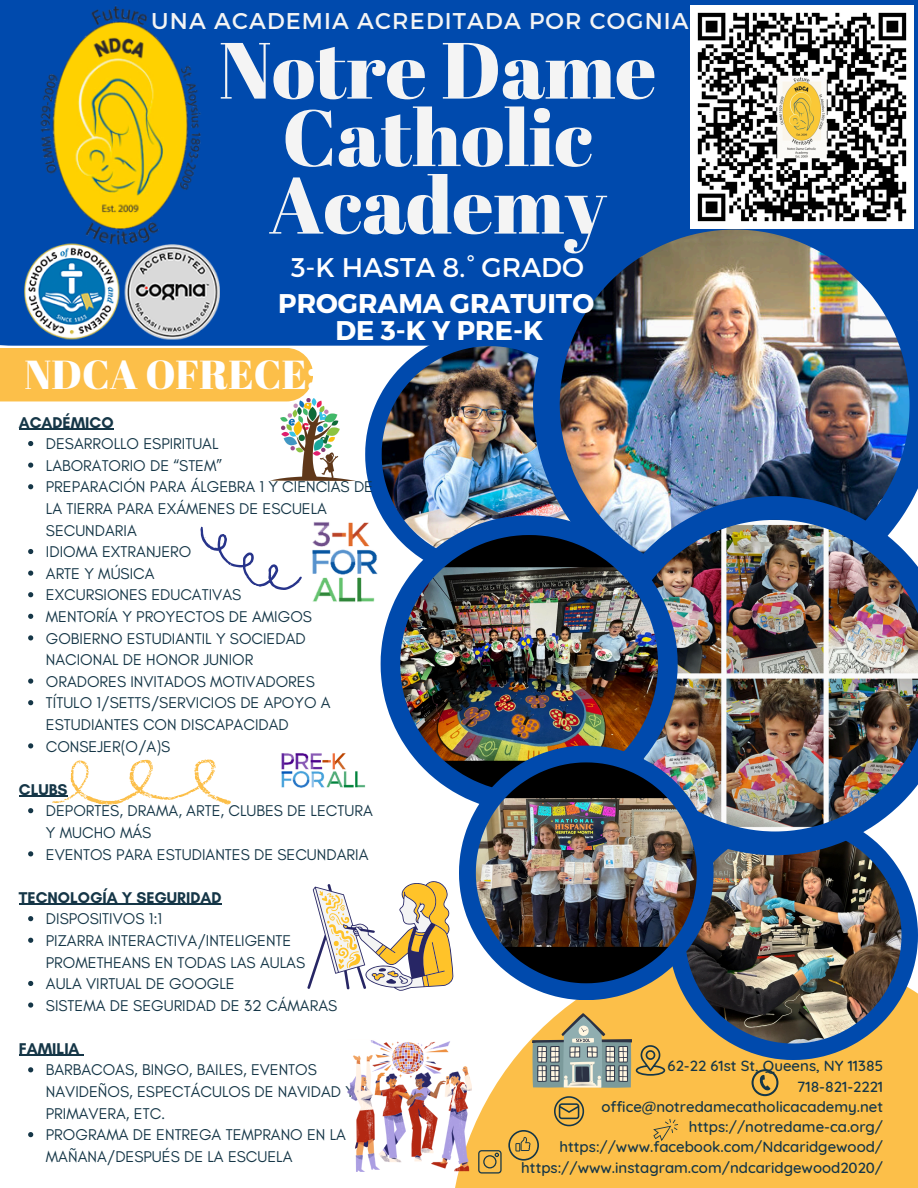
<style>
.page{position:relative;width:918px;height:1188px;background:#fff}
.page>*{position:absolute;margin:0;border:0;box-sizing:border-box;transform-origin:0 0}
.t1{font:79.5px/67.5px "Abril Fatface";color:#f4f4f4;text-align:center}
.t2{font:40.5px "Abril Fatface";color:#fff}
.t3{font:700 27px/27px "Montserrat";color:#fff;text-align:center}
.t4{font:27px "Montserrat";color:#fff}
.t5{font:22.8px "Montserrat";letter-spacing:.05em;color:#f4f4f4}
.t6{font:15.9px/21.6px "Glacial Indifference";color:#153647}
.t7{font:700 15.9px "Glacial Indifference";color:#153647}
.t8{font:500 15px "Quicksand";color:#153647}
</style>
<div class="page">
<div style="left:0;top:0;width:918px;height:346px;background:#004aad"></div>
<div style="left:449px;top:944px;width:469px;height:244px;background:#fcbf49"></div>
<div style="left:0;top:348px;width:313px;height:53px;background:#fcbf49"></div>
<img style="left:31px;top:0;width:185px;height:239px">
<svg style="left:365px;top:330px;width:168px;height:182px;fill:#004aad"></svg>
<img style="left:382px;top:346px;width:151px;height:169px">
<svg style="left:730px;top:872px;width:188px;height:188px"></svg>
<img style="left:686px;top:855px;width:215px;height:188px">
<svg style="left:533px;top:203px;width:385px;height:312px;background:#0c50ac"></svg>
<img style="left:560px;top:230px;width:350px;height:285px">
<svg style="left:595px;top:496px;width:323px;height:359px;background:#416fad"></svg>
<img style="left:678px;top:520px;width:240px;height:311px">
<img style="left:691px;top:6px;width:222px;height:223px">
<svg style="left:52px;top:759px;width:179px;height:46px"></svg>
<img style="left:381px;top:515px;width:297px;height:280px">
<img style="left:400px;top:535px;width:258px;height:258px">
<img style="left:459px;top:746px;width:255px;height:254px">
<img style="left:476px;top:762px;width:221px;height:221px">
<svg style="left:752px;top:1069px;width:26px;height:27px"></svg>
<svg style="left:554px;top:1096px;width:30px;height:30px"></svg>
<svg style="left:508px;top:1130px;width:31px;height:30px"></svg>
<svg style="left:478px;top:1150px;width:24px;height:24px"></svg>
<svg style="left:653px;top:1119px;width:25px;height:22px"></svg>
<img style="left:281px;top:753px;width:85px;height:35px">
<svg style="left:200px;top:526px;width:101px;height:64px"></svg>
<img style="left:301px;top:512px;width:83px;height:101px">
<img style="left:19px;top:239px;width:207px;height:104px">
<img style="left:270px;top:399px;width:86px;height:82px">
<hr style="left:19px;top:429px;width:95px;height:1px;background:#153647">
<svg style="left:28px;top:441px;width:5px;height:5px"></svg>
<svg style="left:28px;top:463px;width:5px;height:5px"></svg>
<svg style="left:28px;top:484px;width:5px;height:5px"></svg>
<svg style="left:28px;top:549px;width:5px;height:5px"></svg>
<svg style="left:28px;top:571px;width:5px;height:5px"></svg>
<svg style="left:28px;top:592px;width:5px;height:5px"></svg>
<svg style="left:28px;top:614px;width:5px;height:5px"></svg>
<svg style="left:28px;top:635px;width:5px;height:5px"></svg>
<svg style="left:28px;top:679px;width:5px;height:5px"></svg>
<svg style="left:28px;top:700px;width:5px;height:5px"></svg>
<svg style="left:28px;top:743px;width:5px;height:5px"></svg>
<hr style="left:19px;top:796px;width:49px;height:1px;background:#153647">
<svg style="left:28px;top:808px;width:5px;height:5px"></svg>
<svg style="left:28px;top:851px;width:5px;height:5px"></svg>
<hr style="left:19px;top:904px;width:202px;height:1px;background:#153647">
<svg style="left:28px;top:916px;width:5px;height:5px"></svg>
<svg style="left:28px;top:938px;width:5px;height:5px"></svg>
<svg style="left:28px;top:981px;width:5px;height:5px"></svg>
<svg style="left:28px;top:1002px;width:5px;height:6px"></svg>
<hr style="left:19px;top:1055px;width:61px;height:1px;background:#153647">
<svg style="left:28px;top:1067px;width:5px;height:5px"></svg>
<svg style="left:28px;top:1132px;width:5px;height:5px"></svg>
<svg style="left:532px;top:1013px;width:133px;height:75px"></svg>
<svg style="left:307px;top:881px;width:146px;height:110px"></svg>
<svg style="left:347px;top:1040px;width:125px;height:131px"></svg>
<p class="t5" style="left:151px;top:6px;width:539px">UNA ACADEMIA ACREDITADA POR COGNIA</p>
<p class="t1" style="left:219px;top:34px;width:439px">Notre Dame<br>Catholic<br>Academy</p>
<p class="t4" style="left:291px;top:249px;width:295px">3-K HASTA 8.° GRADO</p>
<p class="t3" style="left:278px;top:288px;width:317px">PROGRAMA GRATUITO<br>DE 3-K Y PRE-K</p>
<p class="t2" style="left:24px;top:346px;width:295px">NDCA OFRECE:</p>
<p class="t7" style="left:19px;top:412px;width:96px">ACADÉMICO</p>
<p class="t6" style="left:46px;top:433px;width:174px">DESARROLLO ESPIRITUAL</p>
<p class="t6" style="left:46px;top:454px;width:178px">LABORATORIO DE “STEM”</p>
<p class="t6" style="left:46px;top:476px;width:329px">PREPARACIÓN PARA ÁLGEBRA 1 Y CIENCIAS DE<br>LA TIERRA PARA EXÁMENES DE ESCUELA<br>SECUNDARIA</p>
<p class="t6" style="left:46px;top:541px;width:147px">IDIOMA EXTRANJERO</p>
<h6 class="t6" style="left:46px;top:562px;width:110px">ARTE Y MÚSICA</h6>
<p class="t6" style="left:46px;top:584px;width:197px">EXCURSIONES EDUCATIVAS</p>
<p class="t6" style="left:46px;top:606px;width:268px">MENTORÍA Y PROYECTOS DE AMIGOS</p>
<h6 class="t6" style="left:46px;top:627px;width:261px">GOBIERNO ESTUDIANTIL Y SOCIEDAD<br>NACIONAL DE HONOR JUNIOR</h6>
<p class="t6" style="left:46px;top:670px;width:270px">ORADORES INVITADOS MOTIVADORES</p>
<p class="t6" style="left:46px;top:692px;width:286px">TÍTULO 1/SETTS/SERVICIOS DE APOYO A<br>ESTUDIANTES CON DISCAPACIDAD</p>
<p class="t6" style="left:46px;top:735px;width:126px">CONSEJER(O/A)S</p>
<p class="t7" style="left:19px;top:780px;width:50px">CLUBS</p>
<h6 class="t6" style="left:46px;top:800px;width:328px">DEPORTES, DRAMA, ARTE, CLUBES DE LECTURA<br>Y MUCHO MÁS</h6>
<p class="t6" style="left:46px;top:843px;width:324px">EVENTOS PARA ESTUDIANTES DE SECUNDARIA</p>
<p class="t7" style="left:19px;top:888px;width:204px">TECNOLOGÍA Y SEGURIDAD</p>
<p class="t6" style="left:46px;top:908px;width:118px">DISPOSITIVOS 1:1</p>
<p class="t6" style="left:46px;top:930px;width:261px">PIZARRA INTERACTIVA/INTELIGENTE<br>PROMETHEANS EN TODAS LAS AULAS</p>
<p class="t6" style="left:46px;top:973px;width:190px">AULA VIRTUAL DE GOOGLE</p>
<p class="t6" style="left:46px;top:994px;width:293px">SISTEMA DE SEGURIDAD DE 32 CÁMARAS</p>
<p class="t7" style="left:19px;top:1039px;width:62px">FAMILIA</p>
<p class="t6" style="left:46px;top:1059px;width:311px">BARBACOAS, BINGO, BAILES, EVENTOS<br>NAVIDEÑOS, ESPECTÁCULOS DE NAVIDAD Y<br>PRIMAVERA, ETC.</p>
<p class="t6" style="left:46px;top:1124px;width:302px">PROGRAMA DE ENTREGA TEMPRANO EN LA<br>MAÑANA/DESPUÉS DE LA ESCUELA</p>
<h5 class="t8" style="left:668px;top:1056px;width:217px">62-22 61st St, Queens, NY 11385</h5>
<h1 class="t8" style="left:797px;top:1077px;width:87px">718-821-2221</h1>
<h4 class="t8" style="left:602px;top:1097px;width:283px">office@notredamecatholicacademy.net</h4>
<p class="t8" style="left:689px;top:1117px;width:196px">https://notredame-ca.org/</p>
<h3 class="t8" style="left:560px;top:1137px;width:325px">https://www.facebook.com/Ndcaridgewood/</h3>
<p class="t8" style="left:521px;top:1158px;width:363px">https://www.instagram.com/ndcaridgewood2020/</p>
</div>
